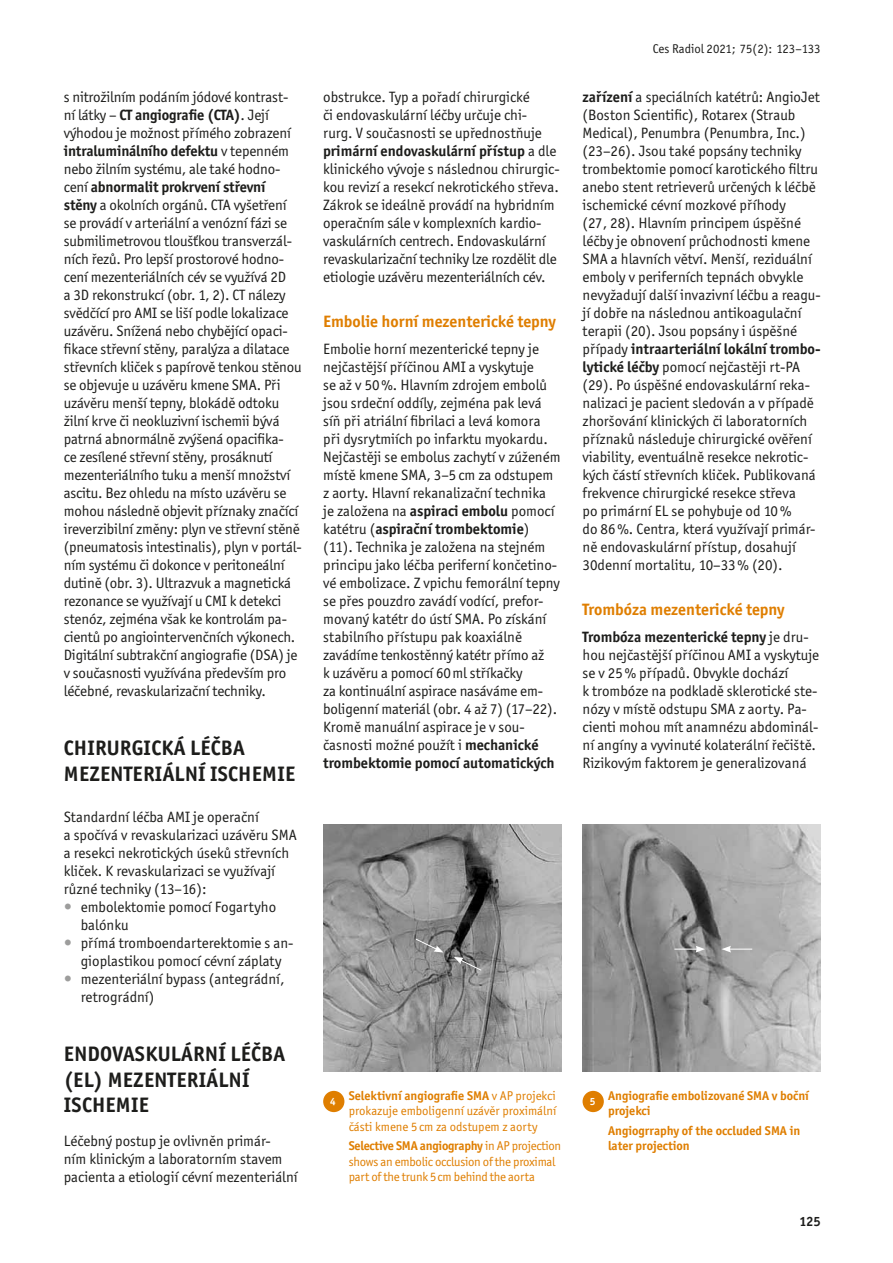
<style>
.page{position:relative;width:893px;height:1263px;background:#fff}
.page>*{position:absolute;margin:0;border:0;box-sizing:border-box;transform-origin:0 0}
.t1{font:700 21px/25.2px "Officina Sans Itc TOT";letter-spacing:.015em;color:#1d1d1b}
.t2{font:700 16.5px "Officina Sans Itc TOT";color:#df7e00}
.t3{font:15px/18px "Officina Sans Itc TOT";color:#1d1d1b}
.t4{font:700 13.5px "Officina Sans Itc TOT";color:#1d1d1b}
.t5{font:12.75px/15.3px "Officina Sans Itc TOT";letter-spacing:-.015em;color:#df7e00;text-align:justify}
.t6{font:700 12.75px/15.3px "Officina Sans Itc TOT";color:#df7e00}
.t7{font:12.75px "Officina Sans Itc TOT";color:#1d1d1b}
.s1{font-weight:700}
</style>
<div class="page">
<img style="left:323px;top:825px;width:238px;height:246px">
<img style="left:583px;top:825px;width:237px;height:246px">
<div style="left:323px;top:1091px;width:21px;height:21px;background:#df7e00;border-radius:50%"></div>
<div style="left:583px;top:1091px;width:21px;height:21px;background:#df7e00;border-radius:50%"></div>
<svg style="left:415px;top:938px;width:28px;height:14px"></svg>
<svg style="left:454px;top:957px;width:28px;height:14px"></svg>
<svg style="left:674px;top:946px;width:31px;height:6px"></svg>
<svg style="left:722px;top:946px;width:30px;height:6px"></svg>
<p class="t3" style="left:64px;top:88px;width:240px">s nitrožilním podáním jódové kontrast&shy;ní látky – <span class="s1">CT angiografie (CTA)</span>. Její výhodou je možnost přímého zobrazení <span class="s1">intraluminálního defektu</span> v tepenném nebo žilním systému, ale také hodno&shy;cení <span class="s1">abnormalit prokrvení střevní stěny</span> a okolních orgánů. CTA vyšetření se provádí v arteriální a venózní fázi se submilimetrovou tloušťkou transverzál&shy;ních řezů. Pro lepší prostorové hodno&shy;cení mezenteriálních cév se využívá 2D<br>a 3D rekonstrukcí (obr. 1, 2). CT nálezy svědčící pro AMI se liší podle lokalizace uzávěru. Snížená nebo chybějící opaci&shy;fikace střevní stěny, paralýza a dilatace střevních kliček s papírově tenkou stěnou se objevuje u uzávěru kmene SMA. Při uzávěru menší tepny, blokádě odtoku žilní krve či neokluzivní ischemii bývá patrná abnormálně zvýšená opacifika-<br>ce zesílené střevní stěny, prosáknutí mezenteriálního tuku a menší množství ascitu. Bez ohledu na místo uzávěru se mohou následně objevit příznaky značící ireverzibilní změny: plyn ve střevní stěně (pneumatosis intestinalis), plyn v portál&shy;ním systému či dokonce v peritoneální dutině (obr. 3). Ultrazvuk a magnetická rezonance se využívají u CMI k detekci stenóz, zejména však ke kontrolám pa&shy;cientů po angiointervenčních výkonech.<br>Digitální subtrakční angiografie (DSA) je v současnosti využívána především pro léčebné, revaskularizační techniky.</p>
<h1 class="t1" style="left:64px;top:735px;width:233px">CHIRURGICKÁ LÉČBA<br>MEZENTERIÁLNÍ ISCHEMIE</h1>
<p class="t3" style="left:64px;top:808px;width:235px">Standardní léčba AMI je operační<br>a spočívá v revaskularizaci uzávěru SMA a resekci nekrotických úseků střevních kliček. K revaskularizaci se využívají různé techniky (13–16):</p>
<p class="t3" style="left:81px;top:898px;width:214px">embolektomie pomocí Fogartyho balónku<br>přímá tromboendarterektomie s an&shy;gioplastikou pomocí cévní záplaty mezenteriální bypass (antegrádní, retrográdní)</p>
<h1 class="t1" style="left:64px;top:1041px;width:223px">ENDOVASKULÁRNÍ LÉČBA (EL) MEZENTERIÁLNÍ<br>ISCHEMIE</h1>
<p class="t3" style="left:64px;top:1132px;width:236px">Léčebný postup je ovlivněn primár-<br>ním klinickým a laboratorním stavem pacienta a etiologií cévní mezenteriální</p>
<p class="t3" style="left:323px;top:88px;width:238px">obstrukce. Typ a pořadí chirurgické<br>či endovaskulární léčby určuje chi&shy;rurg. V současnosti se upřednostňuje <span class="s1">primární endovaskulární přístup</span> a dle klinického vývoje s následnou chirurgic&shy;kou revizí a resekcí nekrotického střeva.<br>Zákrok se ideálně provádí na hybridním operačním sále v komplexních kardio&shy;vaskulárních centrech. Endovaskulární revaskularizační techniky lze rozdělit dle etiologie uzávěru mezenteriálních cév.</p>
<p class="t2" style="left:323px;top:312px;width:234px">Embolie horní mezenterické tepny</p>
<p class="t3" style="left:323px;top:340px;width:239px">Embolie horní mezenterické tepny je nejčastější příčinou AMI a vyskytuje<br>se až v 50%. Hlavním zdrojem embolů jsou srdeční oddíly, zejména pak levá síň při atriální fibrilaci a levá komora při dysrytmiích po infarktu myokardu.<br>Nejčastěji se embolus zachytí v zúženém místě kmene SMA, 3–5cm za odstupem z aorty. Hlavní rekanalizační technika je založena na <span class="s1">aspiraci embolu</span> pomocí katétru (<span class="s1">aspirační trombektomie</span>) (11). Technika je založena na stejném principu jako léčba periferní končetino&shy;vé embolizace. Z vpichu femorální tepny se přes pouzdro zavádí vodící, prefor&shy;movaný katétr do ústí SMA. Po získání stabilního přístupu pak koaxiálně zavádíme tenkostěnný katétr přímo až<br>k uzávěru a pomocí 60ml stříkačky<br>za kontinuální aspirace nasáváme em&shy;boligenní materiál (obr. 4 až 7) (17–22).<br>Kromě manuální aspirace je v sou&shy;časnosti možné použít i <span class="s1">mechanické trombektomie pomocí automatických</span></p>
<p class="t5" style="left:349px;top:1088px;width:209px;text-indent:-18px"><sub>4</sub> <span class="s1">Selektivní angiografie SMA</span> v AP projekci prokazuje emboligenní uzávěr proximální části kmene 5cm za odstupem z aorty</p>
<p class="t5" style="left:349px;top:1138px;width:214px;text-align:left"><span class="s1">Selective SMA angiography</span> in AP projection shows an embolic occlusion of the proximal part of the trunk 5cm behind the aorta</p>
<p class="t7" style="left:653px;top:41px;width:169px">Ces Radiol 2021; 75(2): 123–133</p>
<p class="t3" style="left:583px;top:88px;width:240px"><span class="s1">zařízení</span> a speciálních katétrů: AngioJet (Boston Scientific), Rotarex (Straub Medical), Penumbra (Penumbra, Inc.) (23–26). Jsou také popsány techniky trombektomie pomocí karotického filtru anebo stent retrieverů určených k léčbě ischemické cévní mozkové příhody<br>(27, 28). Hlavním principem úspěšné léčby je obnovení průchodnosti kmene SMA a hlavních větví. Menší, reziduální emboly v periferních tepnách obvykle nevyžadují další invazivní léčbu a reagu&shy;jí dobře na následnou antikoagulační terapii (20). Jsou popsány i úspěšné případy <span class="s1">intraarteriální lokální trombo&shy;lytické léčby</span> pomocí nejčastěji rt-PA (29). Po úspěšné endovaskulární reka&shy;nalizaci je pacient sledován a v případě zhoršování klinických či laboratorních příznaků následuje chirurgické ověření viability, eventuálně resekce nekrotic&shy;kých částí střevních kliček. Publikovaná frekvence chirurgické resekce střeva<br>po primární EL se pohybuje od 10%<br>do 86%. Centra, která využívají primár&shy;ně endovaskulární přístup, dosahují 30denní mortalitu, 10–33% (20).</p>
<p class="t2" style="left:583px;top:600px;width:203px">Trombóza mezenterické tepny</p>
<p class="t3" style="left:583px;top:628px;width:238px"><span class="s1">Trombóza mezenterické tepny</span> je dru&shy;hou nejčastější příčinou AMI a vyskytuje se v 25% případů. Obvykle dochází<br>k trombóze na podkladě sklerotické ste&shy;nózy v místě odstupu SMA z aorty. Pa&shy;cienti mohou mít anamnézu abdominál&shy;ní angíny a vyvinuté kolaterální řečiště.<br>Rizikovým faktorem je generalizovaná</p>
<p class="t6" style="left:608px;top:1088px;width:202px;text-indent:-18px"><sub>5</sub> Angiografie embolizované SMA v boční projekci</p>
<p class="t6" style="left:608px;top:1123px;width:194px">Angiogrraphy of the occluded SMA in later projection</p>
<p class="t4" style="left:799px;top:1213px;width:23px">125</p>
</div>
